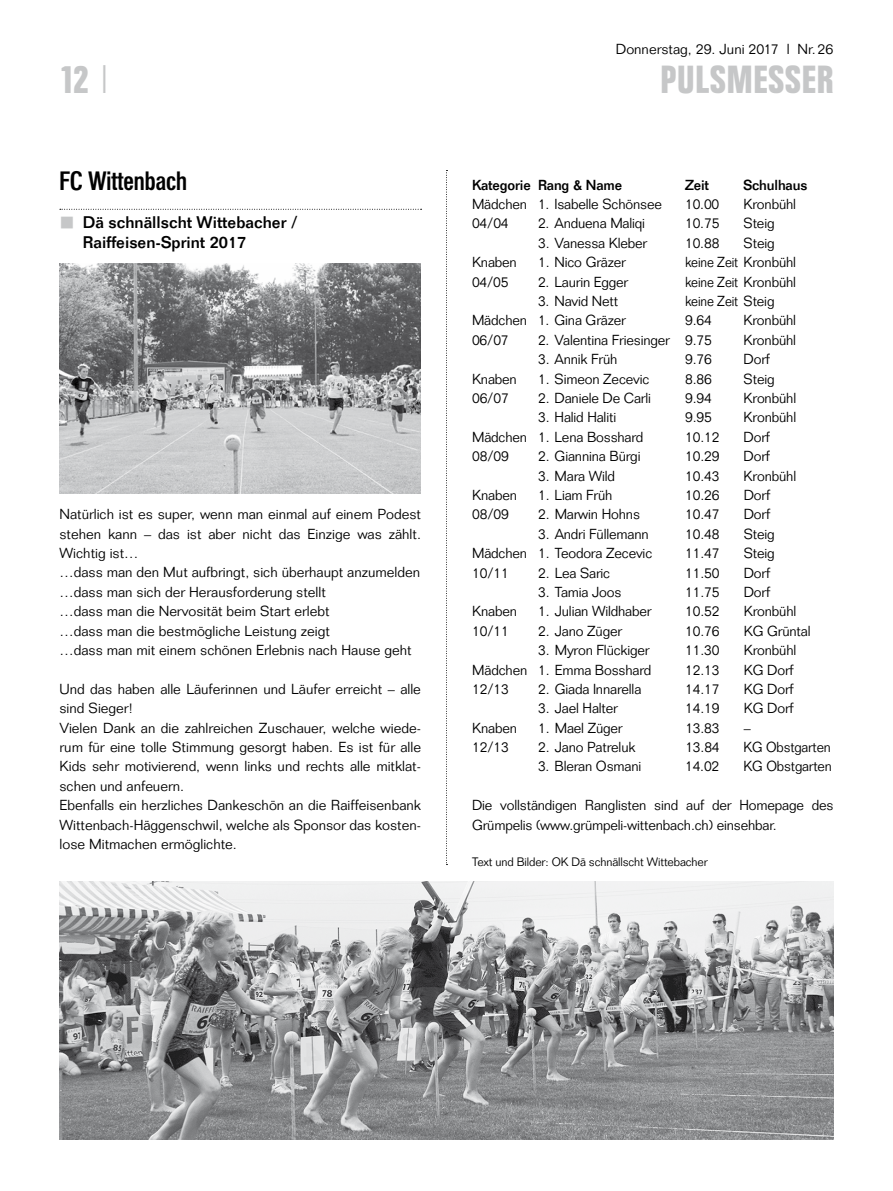
<style>
.page{position:relative;width:893px;height:1191px;background:#fff}
.page>*{position:absolute;margin:0;border:0;box-sizing:border-box;transform-origin:0 0}
.t1{font:700 39px "Folio Condensed BQ";letter-spacing:.03em;color:#c6c7c8}
.t2{font:500 26.25px "Folio Condensed BQ";color:#000}
.t3{font:500 16.5px/19.4px "Folio";color:#000}
.t4{font:300 14.25px/19.4px "Folio";letter-spacing:-.01em;color:#000}
.t5{font:300 14.25px "Folio";letter-spacing:-.01em;color:#000;scale:.9 1}
.t6{font:500 14.25px "Folio";letter-spacing:-.01em;color:#000}
.t7{font:300 14.25px "Folio";letter-spacing:-.01em;color:#000;scale:.95 1}
.t8{font:300 14.25px "Folio";letter-spacing:-.01em;color:#000;scale:.96 1}
.t9{font:300 12px "Folio";letter-spacing:-.01em;color:#000}
.s1{font-family:"Folio";font-weight:300}
</style>
<div class="page">
<svg style="left:446px;top:170px;width:1px;height:695px"></svg>
<svg style="left:60px;top:209px;width:362px;height:1px"></svg>
<img style="left:60px;top:264px;width:361px;height:229px">
<img style="left:60px;top:882px;width:773px;height:257px">
<h1 class="t1" style="left:60px;top:58px;width:51px">12 <span class="s1">|</span></h1>
<h2 class="t2" style="left:60px;top:166px;width:129px">FC Wittenbach</h2>
<p class="t3" style="left:83px;top:213px;width:216px">Dä schnällscht Wittebacher /<br>Raiffeisen-Sprint 2017</p>
<p class="t4" style="left:60px;top:504px;width:363px">Natürlich ist es super, wenn man einmal auf einem Podest stehen kann – das ist aber nicht das Einzige was zählt.<br>Wichtig ist…<br>…dass man den Mut aufbringt, sich überhaupt anzumelden …dass man sich der Herausforderung stellt<br>…dass man die Nervosität beim Start erlebt<br>…dass man die bestmögliche Leistung zeigt<br>…dass man mit einem schönen Erlebnis nach Hause geht</p>
<p class="t4" style="left:60px;top:679px;width:363px">Und das haben alle Läuferinnen und Läufer erreicht – alle sind Sieger!<br>Vielen Dank an die zahlreichen Zuschauer, welche wiede&shy;rum für eine tolle Stimmung gesorgt haben. Es ist für alle Kids sehr motivierend, wenn links und rechts alle mitklat&shy;schen und anfeuern.<br>Ebenfalls ein herzliches Dankeschön an die Raiffeisenbank Wittenbach-Häggenschwil, welche als Sponsor das kosten&shy;lose Mitmachen ermöglichte.</p>
<p class="t4" style="left:616px;top:39px;width:219px">Donnerstag, 29. Juni 2017 l Nr.26</p>
<h1 class="t1" style="left:661px;top:58px;width:174px">PULSMESSER</h1>
<p class="t6" style="left:472px;top:176px;width:152px">Kategorie Rang &amp; Name</p>
<p class="t6" style="left:685px;top:176px;width:25px">Zeit</p>
<p class="t6" style="left:743px;top:176px;width:65px">Schulhaus</p>
<p class="t4" style="left:472px;top:194px;width:191px">Mädchen 1. Isabelle Schönsee</p>
<p class="t4" style="left:685px;top:194px;width:36px">10.00</p>
<p class="t4" style="left:743px;top:194px;width:54px">Kronbühl</p>
<p class="t4" style="left:472px;top:214px;width:38px">04/04</p>
<p class="t4" style="left:538px;top:214px;width:109px">2. Anduena Maliqi</p>
<p class="t4" style="left:685px;top:214px;width:36px">10.75</p>
<p class="t4" style="left:743px;top:214px;width:33px">Steig</p>
<p class="t4" style="left:538px;top:233px;width:111px">3. Vanessa Kleber</p>
<p class="t4" style="left:685px;top:233px;width:36px">10.88</p>
<p class="t4" style="left:744px;top:233px;width:33px">Steig</p>
<p class="t4" style="left:472px;top:252px;width:46px">Knaben</p>
<p class="t4" style="left:538px;top:252px;width:89px">1. Nico Gräzer</p>
<p class="t5" style="left:685px;top:254px;width:125px">keine Zeit Kronbühl</p>
<p class="t4" style="left:472px;top:272px;width:38px">04/05</p>
<p class="t4" style="left:538px;top:272px;width:92px">2. Laurin Egger</p>
<p class="t5" style="left:685px;top:273px;width:125px">keine Zeit Kronbühl</p>
<p class="t4" style="left:538px;top:291px;width:82px">3. Navid Nett</p>
<p class="t5" style="left:685px;top:292px;width:101px">keine Zeit Steig</p>
<p class="t4" style="left:472px;top:311px;width:155px">Mädchen 1. Gina Gräzer</p>
<p class="t4" style="left:685px;top:311px;width:28px">9.64</p>
<p class="t4" style="left:743px;top:311px;width:54px">Kronbühl</p>
<p class="t4" style="left:472px;top:330px;width:38px">06/07</p>
<p class="t4" style="left:538px;top:330px;width:175px">2. Valentina Friesinger 9.75</p>
<p class="t4" style="left:743px;top:330px;width:54px">Kronbühl</p>
<p class="t4" style="left:538px;top:349px;width:81px">3. Annik Früh</p>
<p class="t4" style="left:685px;top:349px;width:28px">9.76</p>
<p class="t4" style="left:744px;top:349px;width:28px">Dorf</p>
<p class="t4" style="left:472px;top:369px;width:46px">Knaben</p>
<p class="t4" style="left:538px;top:369px;width:113px">1. Simeon Zecevic</p>
<p class="t4" style="left:685px;top:369px;width:28px">8.86</p>
<p class="t4" style="left:744px;top:369px;width:33px">Steig</p>
<p class="t4" style="left:472px;top:388px;width:38px">06/07</p>
<p class="t4" style="left:538px;top:388px;width:114px">2. Daniele De Carli</p>
<p class="t4" style="left:685px;top:388px;width:28px">9.94</p>
<p class="t4" style="left:744px;top:388px;width:54px">Kronbühl</p>
<p class="t4" style="left:538px;top:408px;width:80px">3. Halid Haliti</p>
<p class="t4" style="left:685px;top:408px;width:28px">9.95</p>
<p class="t4" style="left:744px;top:408px;width:54px">Kronbühl</p>
<p class="t4" style="left:472px;top:427px;width:173px">Mädchen 1. Lena Bosshard</p>
<p class="t4" style="left:685px;top:427px;width:36px">10.12</p>
<p class="t4" style="left:744px;top:427px;width:28px">Dorf</p>
<p class="t4" style="left:472px;top:446px;width:38px">08/09</p>
<p class="t4" style="left:538px;top:446px;width:104px">2. Giannina Bürgi</p>
<p class="t4" style="left:685px;top:446px;width:36px">10.29</p>
<p class="t4" style="left:744px;top:446px;width:28px">Dorf</p>
<p class="t4" style="left:538px;top:466px;width:78px">3. Mara Wild</p>
<p class="t4" style="left:685px;top:466px;width:36px">10.43</p>
<p class="t4" style="left:744px;top:466px;width:54px">Kronbühl</p>
<p class="t4" style="left:472px;top:485px;width:46px">Knaben</p>
<p class="t4" style="left:538px;top:485px;width:76px">1. Liam Früh</p>
<p class="t4" style="left:685px;top:485px;width:36px">10.26</p>
<p class="t4" style="left:744px;top:485px;width:28px">Dorf</p>
<p class="t4" style="left:472px;top:505px;width:38px">08/09</p>
<p class="t4" style="left:538px;top:505px;width:103px">2. Marwin Hohns</p>
<p class="t4" style="left:685px;top:505px;width:36px">10.47</p>
<p class="t4" style="left:744px;top:505px;width:28px">Dorf</p>
<p class="t4" style="left:538px;top:524px;width:112px">3. Andri Füllemann</p>
<p class="t4" style="left:685px;top:524px;width:36px">10.48</p>
<p class="t4" style="left:744px;top:524px;width:33px">Steig</p>
<p class="t4" style="left:472px;top:543px;width:182px">Mädchen 1. Teodora Zecevic</p>
<p class="t4" style="left:685px;top:543px;width:36px">11.47</p>
<p class="t4" style="left:744px;top:543px;width:33px">Steig</p>
<p class="t4" style="left:472px;top:563px;width:38px">10/11</p>
<p class="t4" style="left:538px;top:563px;width:74px">2. Lea Saric</p>
<p class="t4" style="left:685px;top:563px;width:36px">11.50</p>
<p class="t4" style="left:744px;top:563px;width:28px">Dorf</p>
<p class="t4" style="left:538px;top:582px;width:85px">3. Tamia Joos</p>
<p class="t4" style="left:685px;top:582px;width:36px">11.75</p>
<p class="t4" style="left:744px;top:582px;width:28px">Dorf</p>
<p class="t4" style="left:472px;top:601px;width:46px">Knaben</p>
<p class="t4" style="left:538px;top:601px;width:115px">1. Julian Wildhaber</p>
<p class="t4" style="left:685px;top:601px;width:36px">10.52</p>
<p class="t4" style="left:744px;top:601px;width:54px">Kronbühl</p>
<p class="t4" style="left:472px;top:621px;width:38px">10/11</p>
<p class="t4" style="left:538px;top:621px;width:85px">2. Jano Züger</p>
<p class="t4" style="left:685px;top:621px;width:36px">10.76</p>
<p class="t4" style="left:744px;top:621px;width:68px">KG Grüntal</p>
<p class="t4" style="left:538px;top:640px;width:113px">3. Myron Flückiger</p>
<p class="t4" style="left:685px;top:640px;width:36px">11.30</p>
<p class="t4" style="left:744px;top:640px;width:54px">Kronbühl</p>
<p class="t4" style="left:472px;top:660px;width:181px">Mädchen 1. Emma Bosshard</p>
<p class="t4" style="left:685px;top:660px;width:36px">12.13</p>
<p class="t4" style="left:744px;top:660px;width:51px">KG Dorf</p>
<p class="t4" style="left:472px;top:679px;width:38px">12/13</p>
<p class="t4" style="left:538px;top:679px;width:105px">2. Giada Innarella</p>
<p class="t4" style="left:685px;top:679px;width:36px">14.17</p>
<p class="t4" style="left:744px;top:679px;width:51px">KG Dorf</p>
<p class="t4" style="left:538px;top:698px;width:81px">3. Jael Halter</p>
<p class="t4" style="left:685px;top:698px;width:36px">14.19</p>
<p class="t4" style="left:744px;top:698px;width:51px">KG Dorf</p>
<p class="t4" style="left:472px;top:718px;width:46px">Knaben</p>
<p class="t4" style="left:538px;top:718px;width:86px">1. Mael Züger</p>
<p class="t4" style="left:685px;top:718px;width:36px">13.83</p>
<p class="t4" style="left:744px;top:718px;width:8px">–</p>
<p class="t4" style="left:472px;top:737px;width:38px">12/13</p>
<p class="t4" style="left:538px;top:737px;width:99px">2. Jano Patreluk</p>
<p class="t4" style="left:685px;top:737px;width:36px">13.84</p>
<p class="t7" style="left:743px;top:738px;width:93px">KG Obstgarten</p>
<p class="t4" style="left:538px;top:756px;width:105px">3. Bleran Osmani</p>
<p class="t4" style="left:685px;top:756px;width:36px">14.02</p>
<p class="t8" style="left:743px;top:758px;width:93px">KG Obstgarten</p>
<p class="t4" style="left:472px;top:795px;width:363px">Die vollständigen Ranglisten sind auf der Homepage des<br>Grümpelis (www.grümpeli-wittenbach.ch) einsehbar.</p>
<p class="t9" style="left:472px;top:854px;width:237px">Text und Bilder: OK Dä schnällscht Wittebacher</p>
</div>
